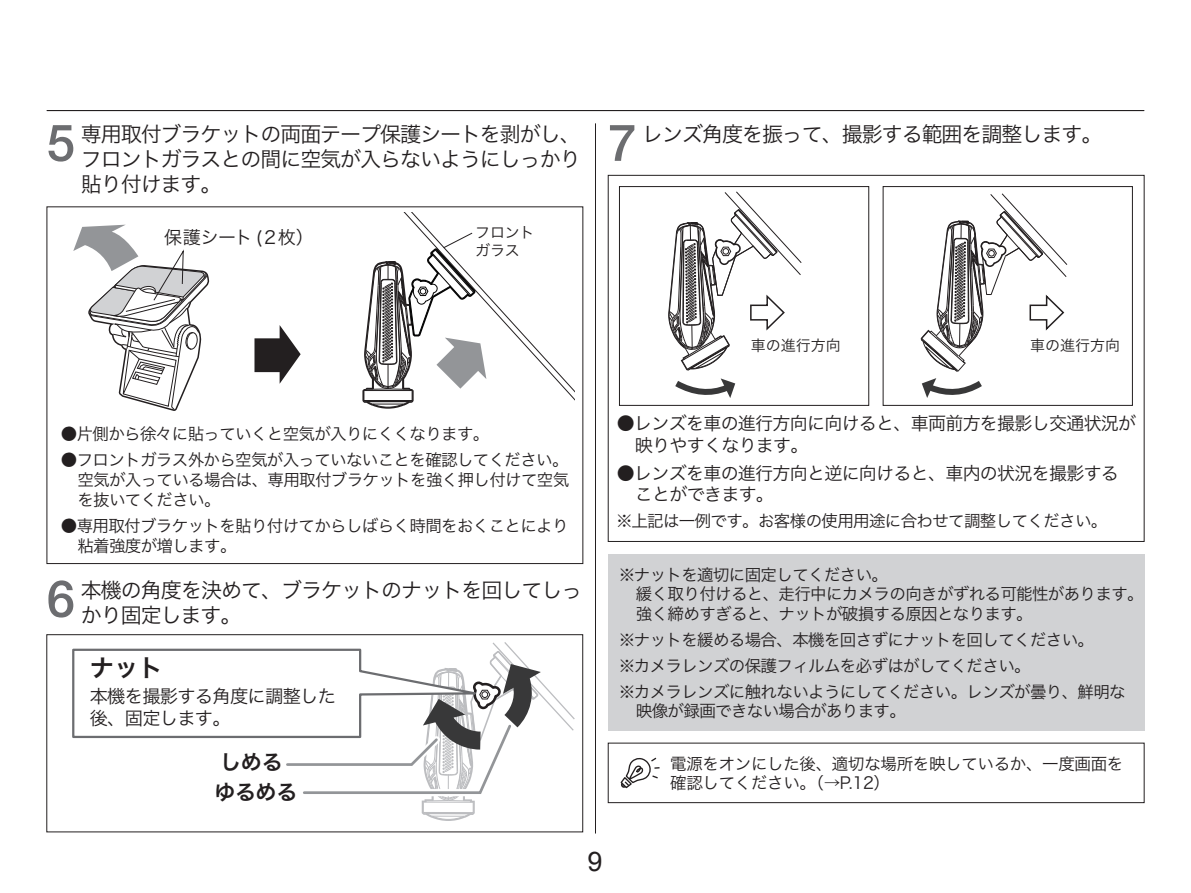
<style>
.page{position:relative;width:1191px;height:893px;background:#fff}
.page>*{position:absolute;margin:0;border:0;box-sizing:border-box;transform-origin:0 0}
.t1{font:500 51px "Helvetica Neue";color:#6c6d70}
.t2{font:27px "Arial";color:#231f20}
.t3{font:24.3px "Hira Kaku Pro N W6";color:#231f20}
.t4{font:21px/25.2px "Hira Kaku Pro N W3";letter-spacing:-.05em;color:#231f20;text-align:justify}
.t5{font:21px/30.3px "Hira Kaku Pro N W6";letter-spacing:-.015em;color:#231f20}
.t6{font:18.3px/21.9px "Hira Kaku Pro N W3";letter-spacing:-.04em;color:#231f20}
.t7{font:18px/21.6px "Hira Kaku Pro N W3";letter-spacing:-.04em;color:#231f20}
.t8{font:16.5px/19.8px "Hira Kaku Pro N W3";letter-spacing:-.04em;color:#231f20}
.t9{font:16.5px/19.8px "Hira Kaku Pro N W3";letter-spacing:-.02em;color:#231f20}
.t10{font:15px/18px "Hira Kaku Pro N W3";color:#231f20}
</style>
<div class="page">
<hr style="left:47px;top:110px;width:1097px;height:1px;background:#231f20">
<hr style="left:595px;top:123px;width:1px;height:710px;background:#231f20">
<div style="left:46px;top:634px;width:537px;height:198px;border:1px solid #231f20"></div>
<div style="left:608px;top:743px;width:536px;height:60px;border:1px solid #231f20"></div>
<svg style="left:620px;top:757px;width:39px;height:32px"></svg>
<div style="left:608px;top:554px;width:536px;height:176px;background:#d1d2d4"></div>
<svg style="left:254px;top:325px;width:47px;height:59px"></svg>
<svg style="left:362px;top:212px;width:212px;height:197px"></svg>
<svg style="left:72px;top:642px;width:503px;height:179px"></svg>
<svg style="left:668px;top:191px;width:134px;height:207px"></svg>
<svg style="left:920px;top:193px;width:148px;height:205px"></svg>
<div style="left:619px;top:186px;width:250px;height:220px;border:1px solid #231f20"></div>
<div style="left:882px;top:186px;width:250px;height:220px;border:1px solid #231f20"></div>
<svg style="left:73px;top:225px;width:136px;height:186px"></svg>
<h1 class="t1" style="left:47px;top:102px;width:30px">5</h1>
<p class="t4" style="left:642px;top:120px;width:461px">レンズ角度を振って、撮影する範囲を調整します。</p>
<p class="t4" style="left:81px;top:120px;width:501px">専用取付ブラケットの両面テープ保護シートを剥がし、フロントガラスとの間に空気が入らないようにしっかり貼り付けます。</p>
<h1 class="t1" style="left:608px;top:102px;width:30px">7</h1>
<p class="t7" style="left:164px;top:225px;width:151px">保護シート (２枚）</p>
<p class="t10" style="left:475px;top:222px;width:61px">フロントガラス</p>
<p class="t10" style="left:750px;top:336px;width:92px">車の進行方向</p>
<p class="t10" style="left:1030px;top:336px;width:91px">車の進行方向</p>
<p class="t8" style="left:61px;top:423px;width:430px">●片側から徐々に貼っていくと空気が入りにくくなります。</p>
<p class="t8" style="left:77px;top:449px;width:493px;text-align:justify;text-indent:-16px">●フロントガラス外から空気が入っていないことを確認してください。空気が入っている場合は、専用取付ブラケットを強く押し付けて空気を抜いてください。</p>
<p class="t8" style="left:77px;top:514px;width:493px;text-indent:-16px">●専用取付ブラケットを貼り付けてからしばらく時間をおくことにより粘着強度が増します。</p>
<h1 class="t1" style="left:47px;top:558px;width:30px">6</h1>
<p class="t4" style="left:81px;top:576px;width:503px">本機の角度を決めて、ブラケットのナットを回してしっかり固定します。</p>
<h3 class="t3" style="left:90px;top:646px;width:75px">ナット</h3>
<p class="t6" style="left:90px;top:684px;width:248px">本機を撮影する角度に調整した後、固定します。</p>
<p class="t5" style="left:214px;top:746px;width:85px">しめるゆるめる</p>
<p class="t7" style="left:635px;top:412px;width:503px;text-indent:-18px">●レンズを車の進行方向に向けると、車両前方を撮影し交通状況が映りやすくなります。</p>
<p class="t7" style="left:635px;top:461px;width:485px;text-indent:-18px">●レンズを車の進行方向と逆に向けると、車内の状況を撮影することができます。</p>
<p class="t8" style="left:616px;top:510px;width:492px">※上記は一例です。お客様の使用用途に合わせて調整してください。</p>
<p class="t8" style="left:636px;top:563px;width:509px;text-indent:-17px">※ナットを適切に固定してください。<br>緩く取り付けると、走行中にカメラの向きがずれる可能性があります。強く締めすぎると、ナットが破損する原因となります。</p>
<p class="t8" style="left:619px;top:626px;width:508px;line-height:25.8px">※ナットを緩める場合、本機を回さずにナットを回してください。<br>※カメラレンズの保護フィルムを必ずはがしてください。<br>※カメラレンズに触れないようにしてください。レンズが曇り、鮮明な</p>
<p class="t8" style="left:636px;top:700px;width:271px">映像が録画できない場合があります。</p>
<p class="t9" style="left:670px;top:752px;width:455px">電源をオンにした後、適切な場所を映しているか、一度画面を確認してください。（→P.12）</p>
<h2 class="t2" style="left:587px;top:844px;width:17px">9</h2>
</div>
